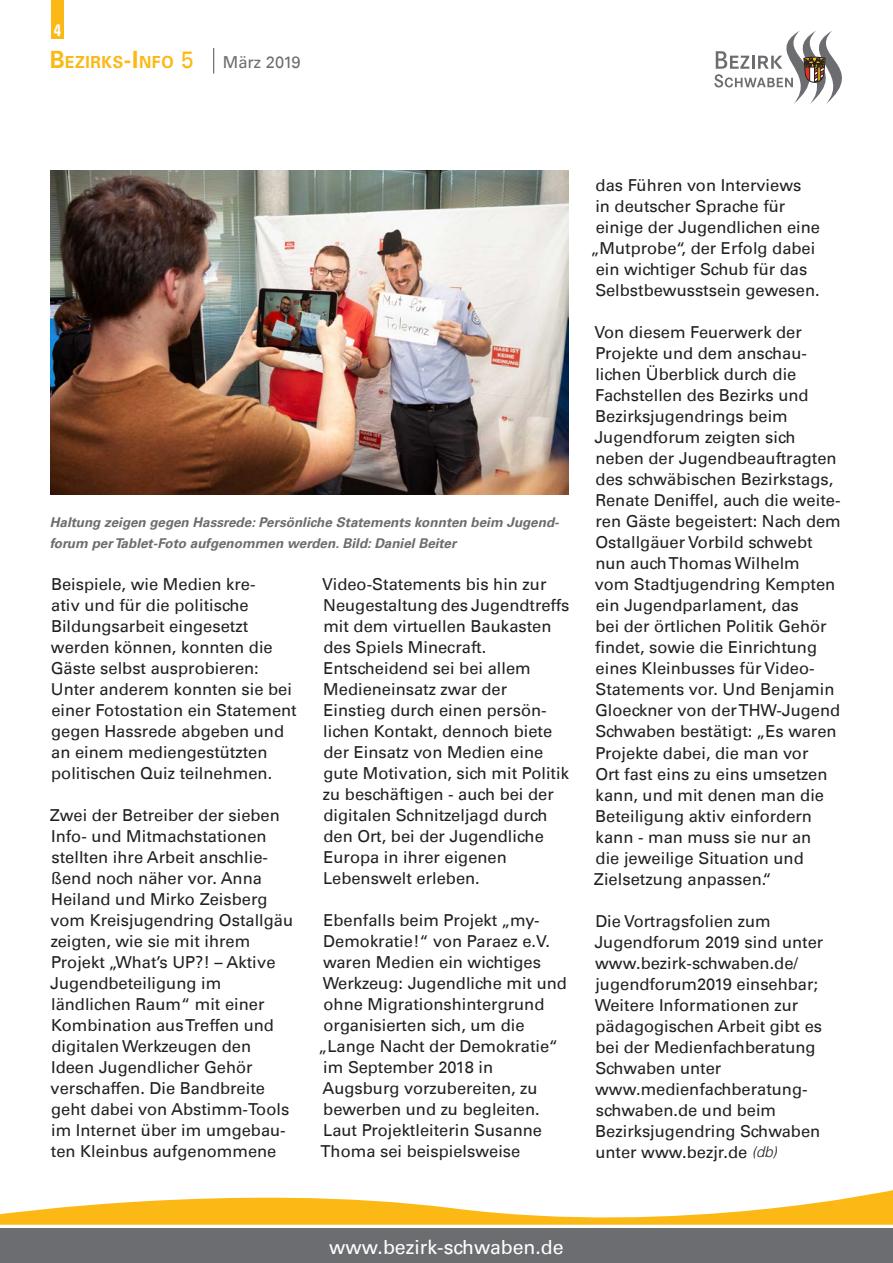
<style>
.page{position:relative;width:893px;height:1263px;background:#fff}
.page>*{position:absolute;margin:0;border:0;box-sizing:border-box;transform-origin:0 0}
.t1{font:19.5px "Univers LT";color:#fff}
.t2{font:700 16.65px "Univers LT";letter-spacing:.045em;color:#fcb814;scale:.94 1}
.Grundtext{font:16.5px/21px "Univers LT";color:#231f20}
.t3{font:700 condensed 16.5px "Univers LT";color:#fff}
.Grundtext-2{font:italic 700 13.5px/21px "Univers LT";color:#6c6d70}
.s1{font-size:23.85px}
.s2{font-weight:400;font-size:23.85px}
.s3{font-weight:400;font-size:16.5px;color:#6c6d70}
.s4{font-weight:300;font-style:italic;font-size:15px}
</style>
<div class="page">
<div style="left:51px;top:0;width:13px;height:38px;background:#fcb814"></div>
<svg style="left:714px;top:31px;width:128px;height:73px"></svg>
<svg style="left:213px;top:48px;width:1px;height:26px"></svg>
<div style="left:0;top:1229px;width:893px;height:34px;background:#6c6d70"></div>
<svg style="left:0;top:1190px;width:893px;height:39px"></svg>
<img style="left:50px;top:170px;width:518px;height:324px">
<p class="t3" style="left:54px;top:20px;width:9px">4</p>
<p class="t2" style="left:50px;top:53px;width:268px"><span class="s1">B</span>EZIRKS<span class="s1">-I</span> NFO <span class="s2">5</span> <span class="s3">März 2019</span></p>
<p class="Grundtext-2" style="left:50px;top:512px;width:511px">Haltung zeigen gegen Hassrede: Persönliche Statements konnten beim Jugend&shy;forum per Tablet-Foto aufgenommen werden. Bild: Daniel Beiter</p>
<p class="Grundtext" style="left:51px;top:574px;width:248px">Beispiele, wie Medien kre-<br>ativ und für die politische<br>Bildungsarbeit eingesetzt werden können, konnten die<br>Gäste selbst ausprobieren:<br>Unter anderem konnten sie bei einer Fotostation ein Statement gegen Hassrede abgeben und an einem mediengestützten politischen Quiz teilnehmen.</p>
<p class="Grundtext" style="left:50px;top:805px;width:245px">Zwei der Betreiber der sieben<br>Info- und Mitmachstationen stellten ihre Arbeit anschlie&shy;ßend noch näher vor. Anna<br>Heiland und Mirko Zeisberg vom Kreisjugendring Ostallgäu zeigten, wie sie mit ihrem<br>Projekt „What’s UP?! – Aktive<br>Jugendbeteiligung im ländlichen Raum“ mit einer<br>Kombination aus Treffen und digitalen Werkzeugen den<br>Ideen Jugendlicher Gehör verschaffen. Die Bandbreite geht dabei von Abstimm-Tools im Internet über im umgebau&shy;ten Kleinbus aufgenommene</p>
<p class="Grundtext" style="left:322px;top:574px;width:249px">Video-Statements bis hin zur<br>Neugestaltung des Jugendtreffs mit dem virtuellen Baukasten des Spiels Minecraft.<br>Entscheidend sei bei allem<br>Medieneinsatz zwar der<br>Einstieg durch einen persön&shy;lichen Kontakt, dennoch biete der Einsatz von Medien eine gute Motivation, sich mit Politik zu beschäftigen - auch bei der digitalen Schnitzeljagd durch den Ort, bei der Jugendliche<br>Europa in ihrer eigenen<br>Lebenswelt erleben.</p>
<p class="Grundtext" style="left:323px;top:910px;width:218px">Ebenfalls beim Projekt „my-</p>
<p class="Grundtext" style="left:323px;top:931px;width:228px">Demokratie!“ von Paraez e.V.</p>
<p class="Grundtext" style="left:323px;top:952px;width:219px">waren Medien ein wichtiges</p>
<p class="Grundtext" style="left:323px;top:973px;width:246px">Werkzeug: Jugendliche mit und</p>
<p class="Grundtext" style="left:324px;top:994px;width:222px">ohne Migrationshintergrund</p>
<p class="Grundtext" style="left:324px;top:1015px;width:203px">organisierten sich, um die</p>
<p class="Grundtext" style="left:318px;top:1036px;width:241px">„Lange Nacht der Demokratie“</p>
<p class="Grundtext" style="left:323px;top:1057px;width:171px">im September 2018 in</p>
<p class="Grundtext" style="left:322px;top:1078px;width:217px">Augsburg vorzubereiten, zu</p>
<p class="Grundtext" style="left:323px;top:1099px;width:218px">bewerben und zu begleiten.</p>
<p class="Grundtext" style="left:323px;top:1120px;width:220px">Laut Projektleiterin Susanne</p>
<p class="Grundtext" style="left:320px;top:1141px;width:201px">Thoma sei beispielsweise</p>
<p class="Grundtext" style="left:596px;top:175px;width:207px">das Führen von Interviews</p>
<p class="Grundtext" style="left:595px;top:196px;width:191px">in deutscher Sprache für</p>
<p class="Grundtext" style="left:596px;top:217px;width:226px">einige der Jugendlichen eine</p>
<p class="Grundtext" style="left:590px;top:238px;width:226px">„Mutprobe“, der Erfolg dabei</p>
<p class="Grundtext" style="left:596px;top:259px;width:213px">ein wichtiger Schub für das</p>
<p class="Grundtext" style="left:595px;top:280px;width:226px">Selbstbewusstsein gewesen.</p>
<p class="Grundtext" style="left:594px;top:322px;width:248px">Von diesem Feuerwerk der<br>Projekte und dem anschau&shy;lichen Überblick durch die<br>Fachstellen des Bezirks und<br>Bezirksjugendrings beim<br>Jugendforum zeigten sich neben der Jugendbeauftragten des schwäbischen Bezirkstags,<br>Renate Deniffel, auch die weite&shy;ren Gäste begeistert: Nach dem<br>Ostallgäuer Vorbild schwebt nun auch Thomas Wilhelm<br>vom Stadtjugendring Kempten ein Jugendparlament, das<br>bei der örtlichen Politik Gehör findet, sowie die Einrichtung eines Kleinbusses für Video-<br>Statements vor. Und Benjamin<br>Gloeckner von der THW-Jugend<br>Schwaben bestätigt: „Es waren<br>Projekte dabei, die man vor<br>Ort fast eins zu eins umsetzen kann, und mit denen man die<br>Beteiligung aktiv einfordern kann - man muss sie nur an<br>die jeweilige Situation und<br>Zielsetzung anpassen.“</p>
<p class="Grundtext" style="left:594px;top:910px;width:230px">Die Vortragsfolien zum<br>Jugendforum 2019 sind unter www.bezirk-schwaben.de/ jugendforum2019 einsehbar;<br>Weitere Informationen zur pädagogischen Arbeit gibt es bei der Medienfachberatung<br>Schwaben unter</p>
<p class="Grundtext" style="left:595px;top:1078px;width:227px">www.medienfachberatung&shy;schwaben.de und beim<br>Bezirksjugendring Schwaben unter www.bezjr.de <span class="s4">(db)</span></p>
<p class="t1" style="left:329px;top:1235px;width:236px">www.bezirk-schwaben.de</p>
</div>
